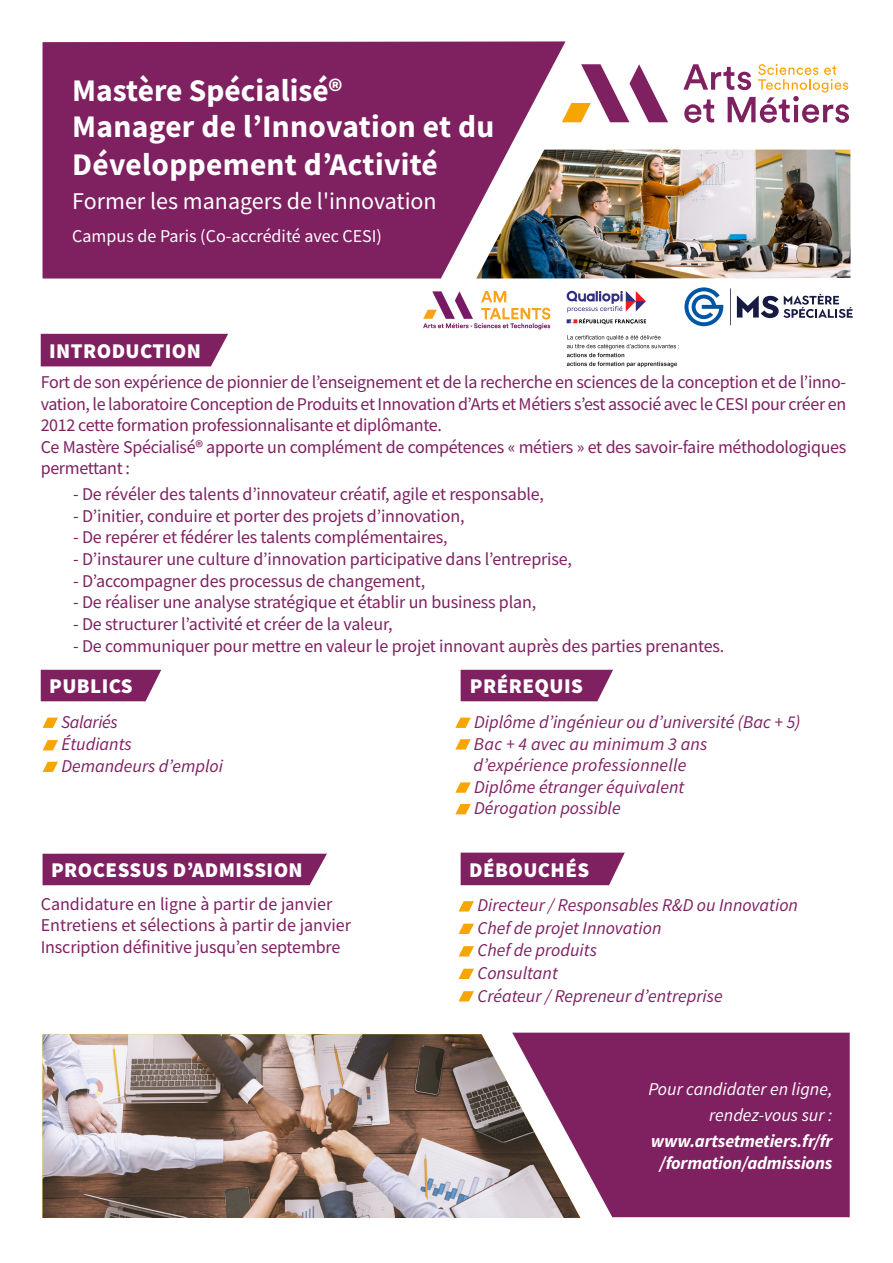
<style>
.page{position:relative;width:893px;height:1263px;background:#fff}
.page>*{position:absolute;margin:0;border:0;box-sizing:border-box;transform-origin:0 0}
.t1{font:700 31.5px/36.8px "Source Sans Pro";letter-spacing:.01em;color:#fff}
.t2{font:24px "Source Sans Pro";color:#fff}
.t3{font:900 21px "Source Sans Pro";letter-spacing:.02em;color:#fff}
.t4{font:18px/21.6px "Source Sans Pro";letter-spacing:-.02em;color:#7f2061}
.t5{font:italic 18px/22.5px "Source Sans Pro";color:#7f2061}
.t6{font:18px/21.6px "Source Sans Pro";color:#7f2061}
.t7{font:italic 700 18px/21.6px "Source Sans Pro";letter-spacing:-.01em;color:#fff;text-align:center}
.t8{font:italic 18px/25.8px "Source Sans Pro";color:#fff;text-align:right}
.t9{font:18px "Source Sans Pro";color:#fff}
</style>
<div class="page">
<div style="left:512px;top:1033px;width:338px;height:184px;background:#7f2061"></div>
<div style="left:43px;top:41px;width:523px;height:238px;background:#7f2061"></div>
<img style="left:476px;top:150px;width:374px;height:129px">
<div style="left:41px;top:334px;width:187px;height:32px;background:#7f2061"></div>
<svg style="left:562px;top:64px;width:106px;height:58px"></svg>
<svg style="left:683px;top:64px;width:166px;height:59px"></svg>
<img style="left:43px;top:1034px;width:537px;height:184px">
<svg style="left:459px;top:901px;width:15px;height:10px"></svg>
<svg style="left:459px;top:924px;width:15px;height:10px"></svg>
<svg style="left:459px;top:946px;width:15px;height:10px"></svg>
<svg style="left:459px;top:969px;width:15px;height:10px"></svg>
<svg style="left:459px;top:991px;width:15px;height:10px"></svg>
<div style="left:461px;top:670px;width:152px;height:31px;background:#7f2061"></div>
<svg style="left:43px;top:718px;width:15px;height:10px"></svg>
<svg style="left:43px;top:740px;width:15px;height:10px"></svg>
<svg style="left:43px;top:762px;width:15px;height:10px"></svg>
<svg style="left:455px;top:718px;width:16px;height:10px"></svg>
<svg style="left:455px;top:739px;width:16px;height:10px"></svg>
<svg style="left:455px;top:782px;width:16px;height:11px"></svg>
<svg style="left:455px;top:804px;width:16px;height:10px"></svg>
<div style="left:41px;top:670px;width:120px;height:31px;background:#7f2061"></div>
<svg style="left:684px;top:287px;width:39px;height:39px"></svg>
<svg style="left:730px;top:288px;width:1px;height:37px"></svg>
<svg style="left:737px;top:294px;width:116px;height:24px"></svg>
<div style="left:461px;top:853px;width:164px;height:32px;background:#7f2061"></div>
<div style="left:43px;top:854px;width:284px;height:31px;background:#7f2061"></div>
<img style="left:566px;top:290px;width:113px;height:78px">
<img style="left:423px;top:291px;width:128px;height:39px">
<h1 class="t1" style="left:72px;top:72px;width:424px">Mastère Spécialisé®<br>Manager de l’Innovation et du<br>Développement d’Activité</h1>
<h2 class="t2" style="left:72px;top:186px;width:366px">Former les managers de l'innovation</h2>
<p class="t9" style="left:72px;top:225px;width:311px">Campus de Paris (Co-accrédité avec CESI)</p>
<p class="t3" style="left:49px;top:336px;width:153px">INTRODUCTION</p>
<p class="t4" style="left:41px;top:371px;width:807px">Fort de son expérience de pionnier de l’enseignement et de la recherche en sciences de la conception et de l’inno&shy;vation, le laboratoire Conception de Produits et Innovation d’Arts et Métiers s’est associé avec le CESI pour créer en 2012 cette formation professionnalisante et diplômante.<br>Ce Mastère Spécialisé® apporte un complément de compétences « métiers » et des savoir-faire méthodologiques permettant :</p>
<p class="t4" style="left:73px;top:483px;width:472px">- De révéler des talents d’innovateur créatif, agile et responsable,</p>
<p class="t4" style="left:73px;top:505px;width:393px">- D’initier, conduire et porter des projets d’innovation,</p>
<p class="t4" style="left:73px;top:527px;width:376px">- De repérer et fédérer les talents complémentaires,</p>
<p class="t4" style="left:73px;top:548px;width:500px">- D’instaurer une culture d’innovation participative dans l’entreprise,</p>
<p class="t4" style="left:73px;top:570px;width:353px">- D’accompagner des processus de changement,</p>
<p class="t4" style="left:73px;top:591px;width:464px">- De réaliser une analyse stratégique et établir un business plan,</p>
<p class="t4" style="left:73px;top:613px;width:321px">- De structurer l’activité et créer de la valeur,</p>
<p class="t4" style="left:73px;top:635px;width:652px">- De communiquer pour mettre en valeur le projet innovant auprès des parties prenantes.</p>
<p class="t3" style="left:49px;top:672px;width:85px">PUBLICS</p>
<p class="t3" style="left:470px;top:672px;width:115px">PRÉREQUIS</p>
<p class="t5" style="left:61px;top:711px;width:163px;line-height:22px">Salariés<br>Étudiants<br>Demandeurs d’emploi</p>
<p class="t5" style="left:473px;top:711px;width:329px;line-height:21.6px">Diplôme d’ingénieur ou d’université (Bac + 5)<br>Bac + 4 avec au minimum 3 ans d’expérience professionnelle<br>Diplôme étranger équivalent<br>Dérogation possible</p>
<p class="t3" style="left:51px;top:856px;width:253px">PROCESSUS D’ADMISSION</p>
<p class="t3" style="left:469px;top:855px;width:122px">DÉBOUCHÉS</p>
<p class="t6" style="left:41px;top:893px;width:312px">Candidature en ligne à partir de janvier<br>Entretiens et sélections à partir de janvier<br>Inscription définitive jusqu’en septembre</p>
<p class="t5" style="left:477px;top:894px;width:322px">Directeur / Responsables R&amp;D ou Innovation<br>Chef de projet Innovation<br>Chef de produits<br>Consultant<br>Créateur / Repreneur d’entreprise</p>
<p class="t8" style="left:648px;top:1076px;width:186px">Pour candidater en ligne, rendez-vous sur :</p>
<p class="t7" style="left:651px;top:1130px;width:183px">www.artsetmetiers.fr/fr /formation/admissions</p>
</div>
